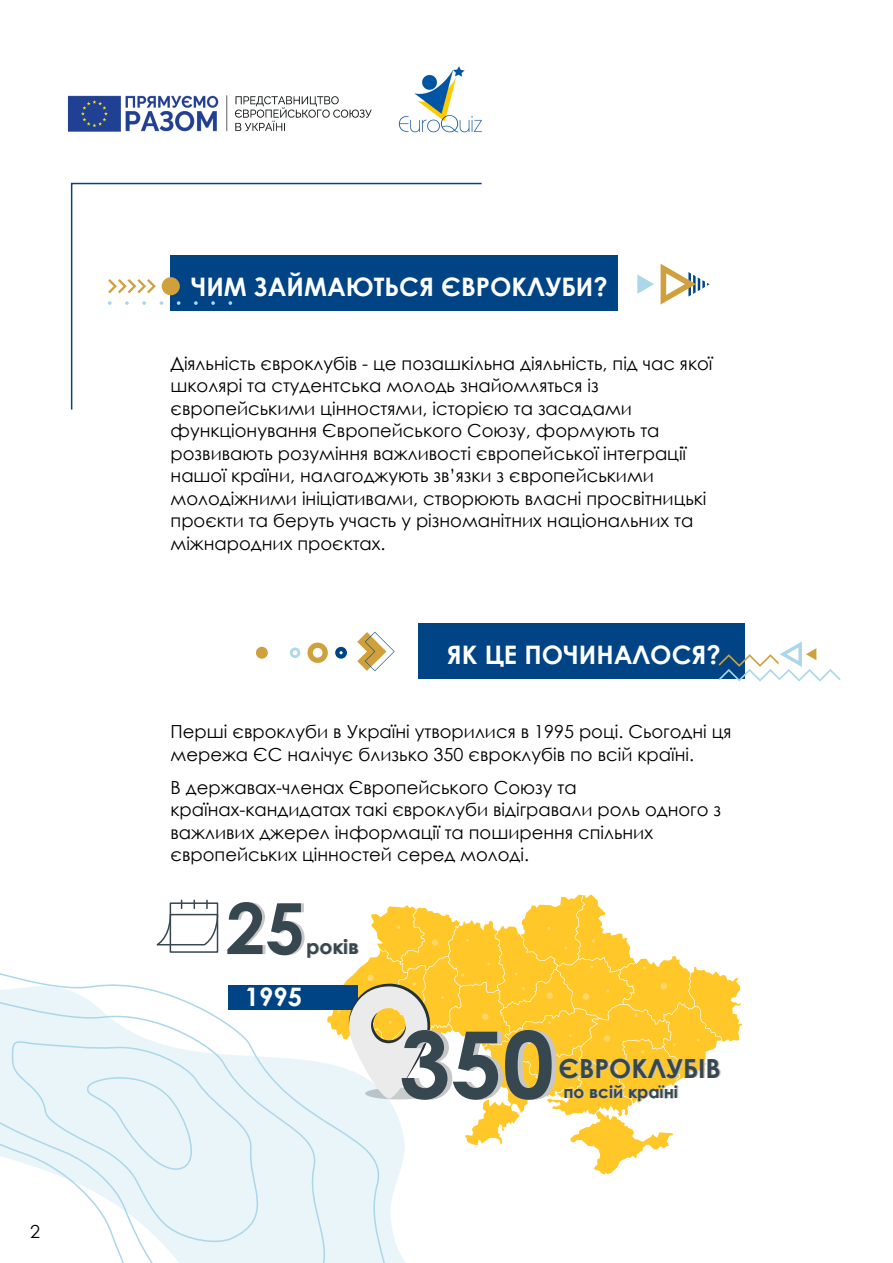
<style>
.page{position:relative;width:893px;height:1263px;background:#fff}
.page>*{position:absolute;margin:0;border:0;box-sizing:border-box;transform-origin:0 0}
.t1{font:700 92.4px "Century Gothic";color:#37474f}
.t2{font:700 70.65px "Century Gothic";color:#37474f}
.t3{font:700 26.4px "Century Gothic";color:#37474f}
.t4{font:700 25.5px "Century Gothic";color:#fff}
.t5{font:700 20.1px "Century Gothic";color:#37474f}
.t6{font:18px/22.5px "Century Gothic";color:#000}
.t7{font:700 16.95px "Century Gothic";color:#37474f}
</style>
<div class="page">
<svg style="left:0;top:899px;width:406px;height:364px"></svg>
<svg style="left:0;top:974px;width:363px;height:289px"></svg>
<svg style="left:11px;top:1035px;width:268px;height:209px"></svg>
<div style="left:84px;top:1066px;width:122px;height:107px;background:#eaf5f9"></div>
<div style="left:228px;top:985px;width:129px;height:24px;background:#004486"></div>
<svg style="left:327px;top:894px;width:415px;height:280px"></svg>
<div style="left:418px;top:624px;width:326px;height:55px;background:#004486"></div>
<div style="left:256px;top:647px;width:12px;height:12px;background:#d0a03d;border-radius:50%"></div>
<svg style="left:307px;top:643px;width:21px;height:20px"></svg>
<svg style="left:335px;top:647px;width:12px;height:12px"></svg>
<svg style="left:290px;top:647px;width:10px;height:11px"></svg>
<svg style="left:357px;top:632px;width:38px;height:39px"></svg>
<svg style="left:718px;top:641px;width:123px;height:40px"></svg>
<div style="left:170px;top:256px;width:447px;height:55px;background:#004486"></div>
<svg style="left:637px;top:274px;width:17px;height:20px"></svg>
<svg style="left:661px;top:264px;width:49px;height:41px"></svg>
<img style="left:398px;top:66px;width:85px;height:67px">
<img style="left:67px;top:95px;width:305px;height:37px">
<svg style="left:70px;top:182px;width:413px;height:228px"></svg>
<div style="left:170px;top:902px;width:48px;height:51px;border:2px solid #37474f"></div>
<svg style="left:152px;top:900px;width:67px;height:46px"></svg>
<p class="t6" style="left:30px;top:1220px;width:11px">2</p>
<h3 class="t4" style="left:191px;top:267px;width:418px">ЧИМ ЗАЙМАЮТЬСЯ ЄВРОКЛУБИ?</h3>
<p class="t6" style="left:171px;top:351px;width:543px">Діяльність євроклубів - це позашкільна діяльність, під час якої школярі та студентська молодь знайомляться із європейськими цінностями, історією та засадами функціонування Європейського Союзу, формують та розвивають розуміння важливості європейської інтеграції нашої країни, налагоджують зв’язки з європейськими молодіжними ініціативами, створюють власні просвітницькі проєкти та беруть участь у різноманітних національних та міжнародних проєктах.</p>
<h3 class="t4" style="left:447px;top:635px;width:275px">ЯК ЦЕ ПОЧИНАЛОСЯ?</h3>
<p class="t6" style="left:171px;top:720px;width:562px">Перші євроклуби в Україні утворилися в 1995 році. Сьогодні ця мережа ЄС налічує близько 350 євроклубів по всій країні.</p>
<p class="t6" style="left:171px;top:775px;width:552px">В державах-членах Європейського Союзу та країнах-кандидатах такі євроклуби відігравали роль одного з важливих джерел інформації та поширення спільних європейських цінностей серед молоді.</p>
<h2 class="t2" style="left:226px;top:875px;width:81px">25</h2>
<p class="t5" style="left:306px;top:931px;width:54px">років</p>
<h3 class="t4" style="left:245px;top:977px;width:59px">1995</h3>
<h1 class="t1" style="left:399px;top:994px;width:157px">350</h1>
<h3 class="t3" style="left:559px;top:1048px;width:164px">ЄВРОКЛУБІВ</h3>
<p class="t7" style="left:563px;top:1079px;width:116px">по всій країні</p>
</div>
